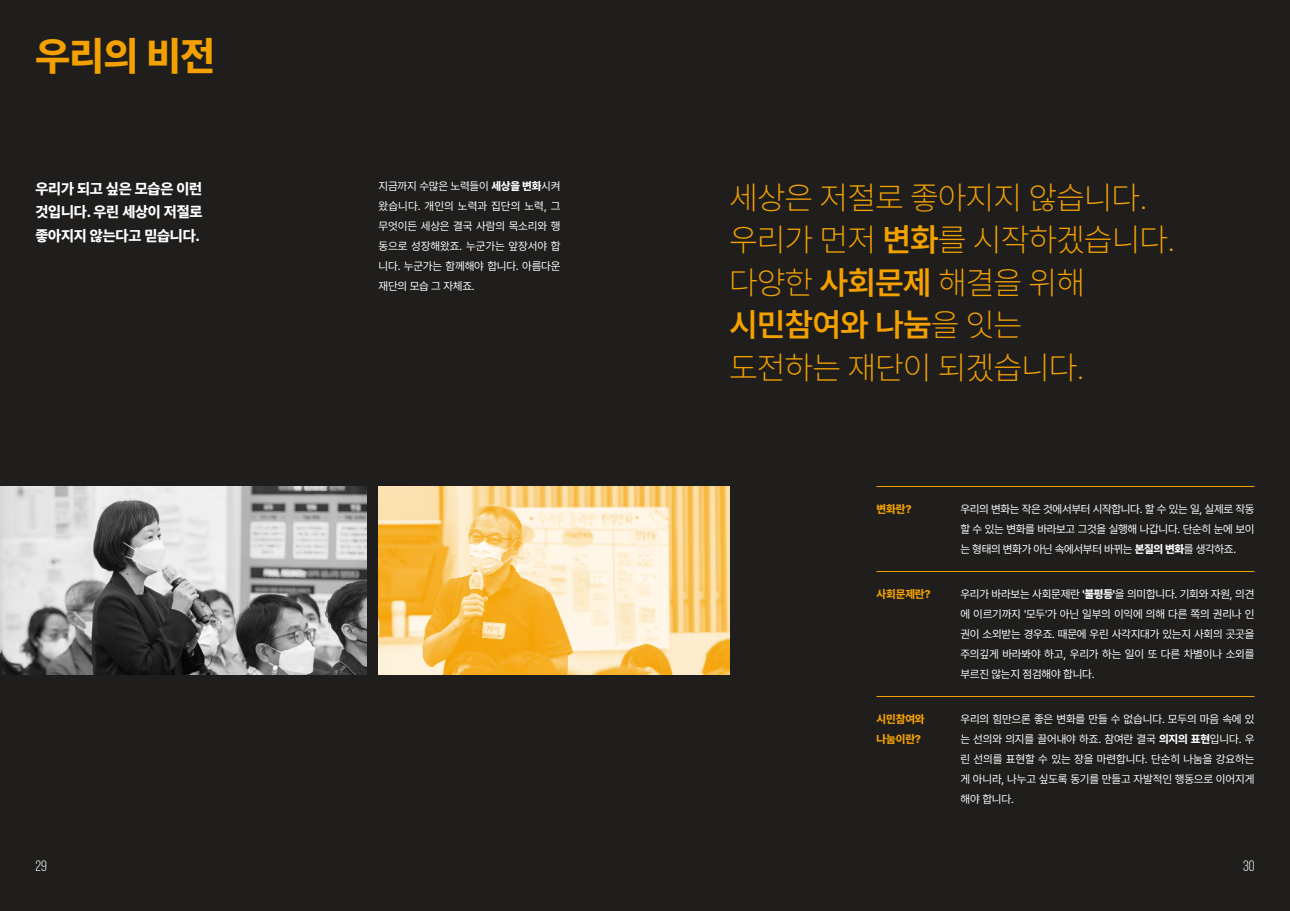
<style>
.page{position:relative;width:1290px;height:911px;background:#1f1e1d}
.page>*{position:absolute;margin:0;border:0;box-sizing:border-box;transform-origin:0 0}
.t1{font:800 40px "Pretendard";color:#f4a100}
.t2{font:200 32.5px/42.5px "Pretendard";letter-spacing:-.01em;color:#f4a100}
.t3{font:800 15px/23.8px "Pretendard";letter-spacing:-.01em;color:#fff;text-align:justify}
.t4{font:15px "Bebas Neue";color:#fff}
.t5{font:11.25px/20px "Pretendard";letter-spacing:-.015em;color:#fff;text-align:justify}
.t6{font:800 11.25px/20px "Pretendard";letter-spacing:-.01em;color:#f4a100}
.s1{font-weight:800}
.s2{font-weight:600}
</style>
<div class="page">
<img style="left:379px;top:486px;width:350px;height:189px">
<img style="left:0;top:486px;width:366px;height:189px">
<hr style="left:876px;top:571px;width:378px;height:1px;background:#f4a100">
<hr style="left:876px;top:486px;width:378px;height:1px;background:#f4a100">
<hr style="left:876px;top:696px;width:378px;height:1px;background:#f4a100">
<h1 class="t1" style="left:35px;top:26px;width:181px">우리의 비전</h1>
<h3 class="t3" style="left:35px;top:176px;width:169px">우리가 되고 싶은 모습은 이런 것입니다. 우린 세상이 저절로 좋아지지 않는다고 믿습니다.</h3>
<p class="t5" style="left:379px;top:176px;width:183px">지금까지 수많은 노력들이 <span class="s1">세상을 변화</span>시켜 왔습니다. 개인의 노력과 집단의 노력, 그 무엇이든 세상은 결국 사람의 목소리와 행 동으로 성장해왔죠. 누군가는 앞장서야 합 니다. 누군가는 함께해야 합니다. 아름다운 재단의 모습 그 자체죠.</p>
<h2 class="t2" style="left:729px;top:175px;width:447px">세상은 저절로 좋아지지 않습니다. 우리가 먼저 <span class="s2">변화</span>를 시작하겠습니다. 다양한 <span class="s2">사회문제</span> 해결을 위해 <span class="s2">시민참여와 나눔</span>을 잇는<br>도전하는 재단이 되겠습니다.</h2>
<p class="t6" style="left:876px;top:498px;width:37px">변화란?</p>
<p class="t6" style="left:876px;top:583px;width:56px">사회문제란?</p>
<p class="t6" style="left:876px;top:708px;width:50px">시민참여와 나눔이란?</p>
<p class="t5" style="left:960px;top:498px;width:296px">우리의 변화는 작은 것에서부터 시작합니다. 할 수 있는 일, 실제로 작동 할 수 있는 변화를 바라보고 그것을 실행해 나갑니다. 단순히 눈에 보이 는 형태의 변화가 아닌 속에서부터 바뀌는 <span class="s1">본질의 변화</span>를 생각하죠.</p>
<p class="t5" style="left:960px;top:583px;width:296px">우리가 바라보는 사회문제란 <span class="s1">'불평등'</span>을 의미합니다. 기회와 자원, 의견 에 이르기까지 '모두'가 아닌 일부의 이익에 의해 다른 쪽의 권리나 인 권이 소외받는 경우죠. 때문에 우린 사각지대가 있는지 사회의 곳곳을 주의깊게 바라봐야 하고, 우리가 하는 일이 또 다른 차별이나 소외를 부르진 않는지 점검해야 합니다.</p>
<p class="t5" style="left:960px;top:708px;width:296px">우리의 힘만으론 좋은 변화를 만들 수 없습니다. 모두의 마음 속에 있 는 선의와 의지를 끌어내야 하죠. 참여란 결국 <span class="s1">의지의 표현</span>입니다. 우 린 선의를 표현할 수 있는 장을 마련합니다. 단순히 나눔을 강요하는 게 아니라, 나누고 싶도록 동기를 만들고 자발적인 행동으로 이어지게 해야 합니다.</p>
<h3 class="t4" style="left:35px;top:857px;width:13px">29</h3>
<h3 class="t4" style="left:1243px;top:857px;width:13px">30</h3>
</div>
